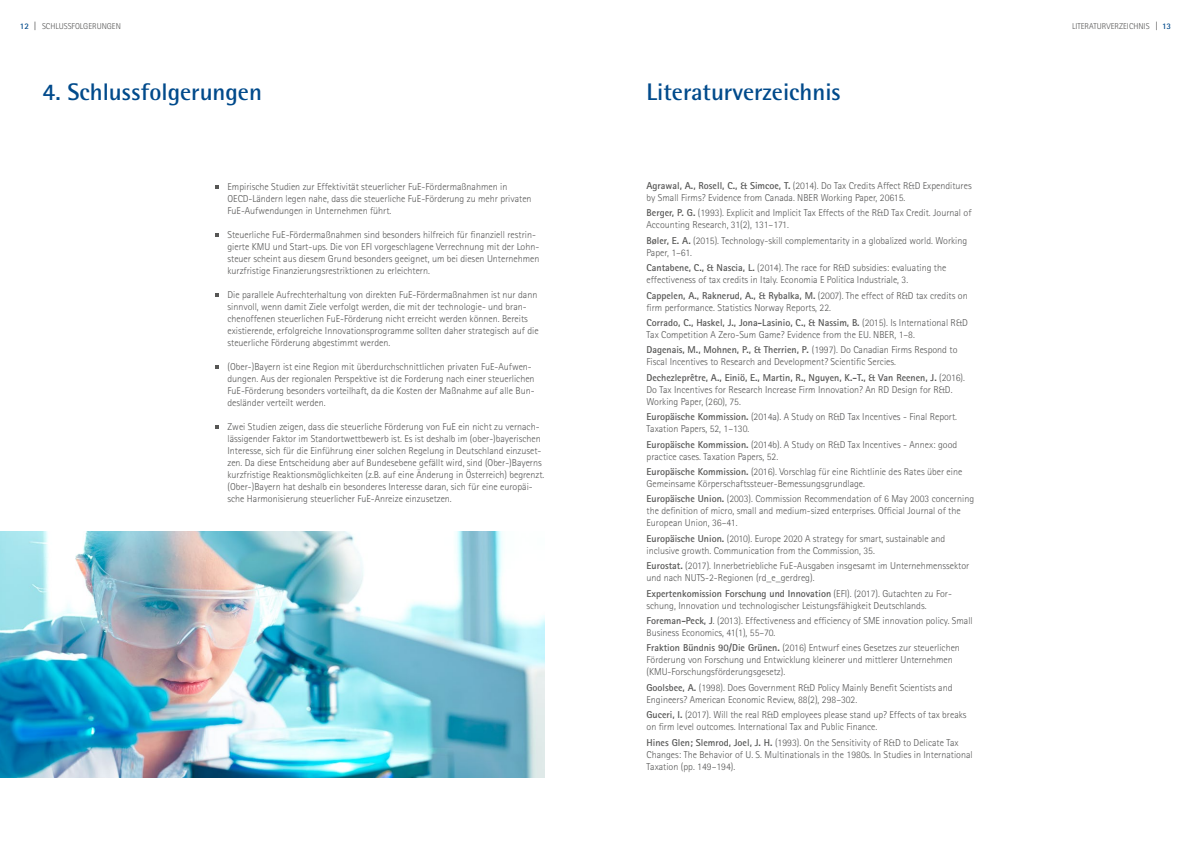
<style>
.page{position:relative;width:1191px;height:842px;background:#fff}
.page>*{position:absolute;margin:0;border:0;box-sizing:border-box;transform-origin:0 0}
.t1{font:700 24px "Rotis Semi Sans";color:#004a8b}
.t2{font:300 10px/12px "Rotis Sans Serif";color:#565655}
.t3{font:300 8.5px "Rotis Sans Serif";color:#565655}
.s1{font-weight:700;color:#004a8b}
.s2{font-family:"Frutiger";font-weight:400;font-stretch:condensed}
.s3{font-weight:700}
</style>
<div class="page">
<svg style="left:215px;top:185px;width:4px;height:3px"></svg>
<svg style="left:215px;top:233px;width:4px;height:3px"></svg>
<svg style="left:215px;top:293px;width:4px;height:3px"></svg>
<svg style="left:215px;top:365px;width:4px;height:3px"></svg>
<svg style="left:215px;top:425px;width:4px;height:3px"></svg>
<img style="left:0;top:531px;width:544px;height:247px">
<p class="t3" style="left:20px;top:22px;width:103px"><span class="s1">12</span> <span class="s2">|</span> Schlussfolgerungen</p>
<p class="t3" style="left:1072px;top:22px;width:100px">Literaturverzeichnis <span class="s2">|</span> <span class="s1">13</span></p>
<h1 class="t1" style="left:43px;top:77px;width:221px">4. Schlussfolgerungen</h1>
<p class="t2" style="left:227px;top:181px;width:281px">Empirische Studien zur Effektivität steuerlicher FuE-Fördermaßnahmen in</p>
<p class="t2" style="left:215px;top:193px;width:318px">OECD-Ländern legen nahe, dass die steuerliche FuE-Förderung zu mehr privaten</p>
<p class="t2" style="left:227px;top:205px;width:165px">FuE-Aufwendungen in U nternehmen führt.</p>
<p class="t2" style="left:227px;top:229px;width:310px">Steuerliche FuE-Fördermaßnahmen sind besonders hilfreich für finanziell restrin&shy;gierte KMU</p>
<p class="t2" style="left:227px;top:241px;width:313px;text-align:justify;text-indent:45px">und Start-ups. Die von EFI vorgeschlagene Verrechnung mit der Lohn&shy;steuer scheint aus diesem Grund besonders geeignet, um bei diesen U nternehmen kurzfristige Finanzierungsrestriktionen zu erleichtern.</p>
<p class="t2" style="left:227px;top:289px;width:313px">Die parallele Aufrechterhaltung von direkten FuE-Fördermaßnahmen ist nur dann sinnvoll, wenn damit Ziele verfolgt werden, die mit der technologie- und bran&shy;chenoffenen steuerlichen FuE-Förderung nicht erreicht werden können. Bereits existierende, erfolgreiche Innovationsprogramme sollten daher strategisch auf die steuerliche Förderung abgestimmt werden.</p>
<p class="t2" style="left:227px;top:361px;width:308px">(Ober-)Bayern ist eine Region mit überdurchschnittlichen privaten FuE-Aufwen&shy;dungen. Aus der regionalen Perspektive ist die Forderung nach einer steuerlichen FuE-Förderung besonders vorteilhaft, da die Kosten der Maßnahme auf alle Bun&shy;desländer verteilt werden.</p>
<p class="t2" style="left:227px;top:421px;width:318px">Zwei Studien zeigen, dass die steuerliche Förderung von FuE ein nicht zu vernach&shy;lässigender Faktor im Standortwettbewerb ist. Es ist deshalb im (ober-)bayerischen Interesse, sich für die Einführung einer solchen Regelung in Deutschland einzuset&shy;zen. Da diese Entscheidung aber auf Bundesebene gefällt wird, sind (Ober-)Bayerns kurzfristige Reaktionsmöglichkeiten (z.B. auf eine Änderung in Österreich) begrenzt. (Ober-)Bayern hat deshalb ein besonderes Interesse daran, sich für eine europäi&shy;sche Harmonisierung steuerlicher FuE-Anreize einzusetzen.</p>
<h1 class="t1" style="left:646px;top:77px;width:196px">Literaturverzeichnis</h1>
<p class="t2" style="left:646px;top:180px;width:327px"><span class="s3">Agrawal, A., Rosell, C., &amp; Simcoe, T.</span> (2014). Do Tax Credits Affect R&amp;D Expenditures by Small Firms? Evidence from Canada. NBER Working Paper, 20615.</p>
<p class="t2" style="left:646px;top:207px;width:326px"><span class="s3">Berger, P. G.</span> (1993). Explicit and Implicit Tax Effects of the R&amp;D Tax Credit. Journal of<br>Accounting Research, 31(2), 131–171.</p>
<p class="t2" style="left:646px;top:234px;width:322px"><span class="s3">Bøler, E. A.</span> (2015). Technology-skill complementarity in a globalized world. Working<br>Paper, 1–61.</p>
<p class="t2" style="left:646px;top:262px;width:301px"><span class="s3">Cantabene, C., &amp; Nascia, L.</span> (2014). The race for R&amp;D subsidies: evaluating the effectiveness of tax credits in Italy. Economia E Politica Industriale, 3.</p>
<p class="t2" style="left:646px;top:289px;width:323px"><span class="s3">Cappelen, A., Raknerud, A., &amp; Rybalka, M.</span> (2007). The effect of R&amp;D tax credits on firm performance. Statistics Norway Reports, 22.</p>
<p class="t2" style="left:646px;top:317px;width:321px"><span class="s3">Corrado, C., Haskel, J., Jona-Lasinio, C., &amp; Nassim, B.</span> (2015). Is International R&amp;D<br>Tax Competition A Zero-Sum Game? Evidence from the EU. NBER, 1–8.</p>
<p class="t2" style="left:646px;top:344px;width:312px"><span class="s3">Dagenais, M., Mohnen, P., &amp; Therrien, P.</span> (1997). Do Canadian Firms Respond to<br>Fiscal Incentives to Research and Development? Scientific Sercies.</p>
<p class="t2" style="left:646px;top:371px;width:320px"><span class="s3">Dechezleprêtre, A., Einiö, E., Martin, R., Nguyen, K.-T., &amp; Van Reenen, J.</span> (2016).<br>Do Tax Incentives for Research Increase Firm Innovation? An RD Design for R&amp;D.<br>Working Paper, (260), 75.</p>
<p class="t2" style="left:646px;top:411px;width:312px"><span class="s3">Europäische Kommission.</span> (2014a). A Study on R&amp;D Tax Incentives - Final Report.<br>Taxation Papers, 52, 1–130.</p>
<p class="t2" style="left:646px;top:438px;width:312px"><span class="s3">Europäische Kommission.</span> (2014b). A Study on R&amp;D Tax Incentives - Annex: good practice cases. Taxation Papers, 52.</p>
<p class="t2" style="left:646px;top:466px;width:317px"><span class="s3">Europäische Kommission.</span> (2016). Vorschlag für eine Richtlinie des Rates über eine<br>Gemeinsame Körperschaftssteuer-Bemessungsgrundlage.</p>
<p class="t2" style="left:646px;top:493px;width:329px"><span class="s3">Europäische Union.</span> (2003). Commission Recommendation of 6 May 2003 concerning the definition of micro, small and medium-sized enterprises. Official Journal of the<br>European U nion, 36–41.</p>
<p class="t2" style="left:646px;top:532px;width:300px"><span class="s3">Europäische Union.</span> (2010). Europe 2020 A strategy for smart, sustainable and inclusive growth. Communication from the Commission, 35.</p>
<p class="t2" style="left:646px;top:560px;width:324px"><span class="s3">Eurostat.</span> (2017). Innerbetriebliche FuE-Ausgaben insgesamt im U nternehmenssektor und nach NUTS</p>
<p class="t2" style="left:646px;top:570px;width:307px;line-height:15.4px;text-indent:59px">-2-Regionen (rd_e_gerdreg).<br><span class="s3">Expertenkomission Forschung und Innovation</span> (EFI). (2017). Gutachten zu For-</p>
<p class="t2" style="left:646px;top:598px;width:328px;line-height:15.4px">schung, Innovation und technologischer Leistungsfähigkeit Deutschlands.<br><span class="s3">Foreman-Peck, J</span>. (2013). Effectiveness and efficiency of SM E innovation policy. Small</p>
<p class="t2" style="left:646px;top:625px;width:315px;line-height:15.4px">Business Economics, 41(1), 55–70.<br><span class="s3">Fraktion Bündnis 90/Die Grünen.</span> (2016) Entwurf eines Gesetzes zur steuerlichen</p>
<p class="t2" style="left:646px;top:654px;width:308px">Förderung von Forschung und Entwicklung kleinerer und mittlerer U nternehmen (KMU</p>
<p class="t2" style="left:646px;top:664px;width:307px;line-height:15.4px;text-indent:21px">-Forschungsförderungsgesetz).<br><span class="s3">Goolsbee, A.</span> (1998). Does Government R&amp;D Policy Mainly Benefit Scientists and</p>
<p class="t2" style="left:646px;top:692px;width:321px;line-height:15.4px">Engineers? American Economic Review, 88(2), 298–302.<br><span class="s3">Guceri, I.</span> (2017). Will the real R&amp;D employees please stand up? Effects of tax breaks</p>
<p class="t2" style="left:646px;top:719px;width:313px;line-height:15.4px">on firm level outcomes. International Tax and Public Finance.<br><span class="s3">Hines Glen; Slemrod, Joel, J. H.</span> (1993). On the Sensitivity of R&amp;D to Delicate Tax</p>
<p class="t2" style="left:646px;top:748px;width:328px">Changes: The Behavior of U. S. M ultinationals in the 1980s. In Studies in International<br>Taxation (pp. 149–194).</p>
</div>
